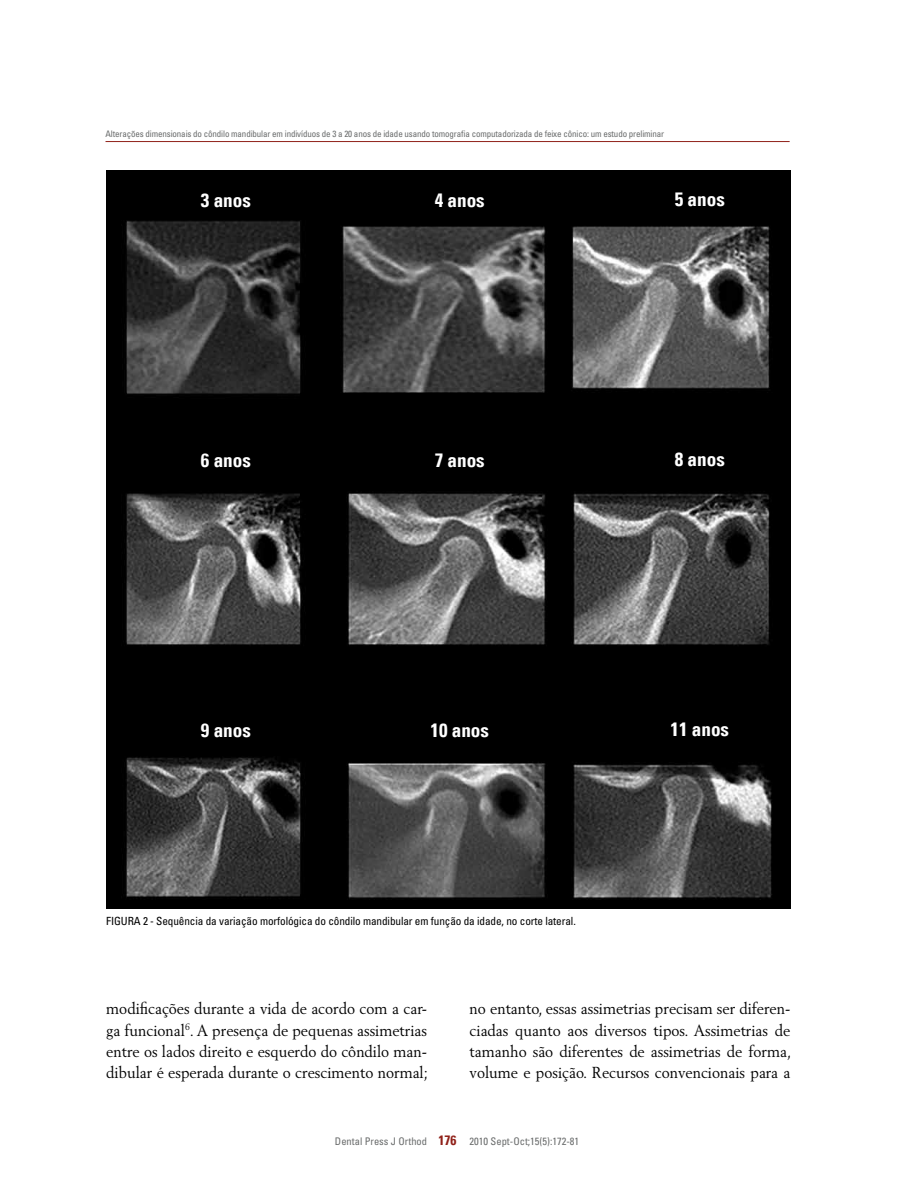
<style>
.page{position:relative;width:918px;height:1188px;background:#fff}
.page>*{position:absolute;margin:0;border:0;box-sizing:border-box;transform-origin:0 0}
.t1{font:700 condensed 19.2px "Univers";color:#fff}
.t2{font:15.75px/21.3px "Berling";color:#000;text-align:justify;scale:.95 1}
.t3{font:condensed 11.25px "Univers";letter-spacing:-.01em;color:#000}
.t4{font:condensed 10.5px "Univers";color:#6a6c6c}
.t5{font:condensed 9px "Univers";letter-spacing:-.015em;color:#6a6c6c}
.s1{font-weight:700;font-size:13.5px;color:#902119}
</style>
<div class="page">
<img style="left:106px;top:170px;width:684px;height:738px">
<div style="left:181px;top:189px;width:90px;height:30px;background:#000"></div>
<div style="left:181px;top:449px;width:90px;height:30px;background:#000"></div>
<div style="left:181px;top:718px;width:90px;height:30px;background:#000"></div>
<div style="left:415px;top:189px;width:90px;height:30px;background:#000"></div>
<div style="left:415px;top:449px;width:90px;height:30px;background:#000"></div>
<div style="left:415px;top:718px;width:90px;height:30px;background:#000"></div>
<div style="left:655px;top:188px;width:90px;height:30px;background:#000"></div>
<div style="left:655px;top:448px;width:90px;height:30px;background:#000"></div>
<div style="left:655px;top:717px;width:90px;height:30px;background:#000"></div>
<hr style="left:106px;top:141px;width:684px;height:1px;background:#902119">
<p class="t5" style="left:106px;top:128px;width:560px">Alterações dimensionais do côndilo mandibular em indivíduos de 3 a 20 anos de idade usando tomografia computadorizada de feixe cônico: um estudo preliminar</p>
<p class="t1" style="left:201px;top:189px;width:52px">3 anos</p>
<p class="t1" style="left:435px;top:189px;width:52px">4 anos</p>
<p class="t1" style="left:675px;top:188px;width:52px">5 anos</p>
<p class="t1" style="left:201px;top:449px;width:52px">6 anos</p>
<p class="t1" style="left:435px;top:449px;width:52px">7 anos</p>
<p class="t1" style="left:675px;top:448px;width:52px">8 anos</p>
<p class="t1" style="left:201px;top:718px;width:52px">9 anos</p>
<p class="t1" style="left:430px;top:718px;width:60px">10 anos</p>
<p class="t3" style="left:106px;top:914px;width:471px">FIGURA 2 - Sequência da variação morfológica do côndilo mandibular em função da idade, no corte lateral.</p>
<p class="t1" style="left:671px;top:717px;width:60px">11 anos</p>
<p class="t2" style="left:106px;top:998px;width:340px">modificações durante a vida de acordo com a car&shy;ga funcional<sup>6</sup>. A presença de pequenas assimetrias entre os lados direito e esquerdo do côndilo man&shy;dibular é esperada durante o crescimento normal;</p>
<p class="t2" style="left:470px;top:998px;width:340px">no entanto, essas assimetrias precisam ser diferen&shy;ciadas quanto aos diversos tipos. Assimetrias de tamanho são diferentes de assimetrias de forma, volume e posição. Recursos convencionais para a</p>
<p class="t4" style="left:335px;top:1134px;width:246px">Dental Press J Orthod <span class="s1">176</span> 2010 Sept-Oct;15(5):172-81</p>
</div>
